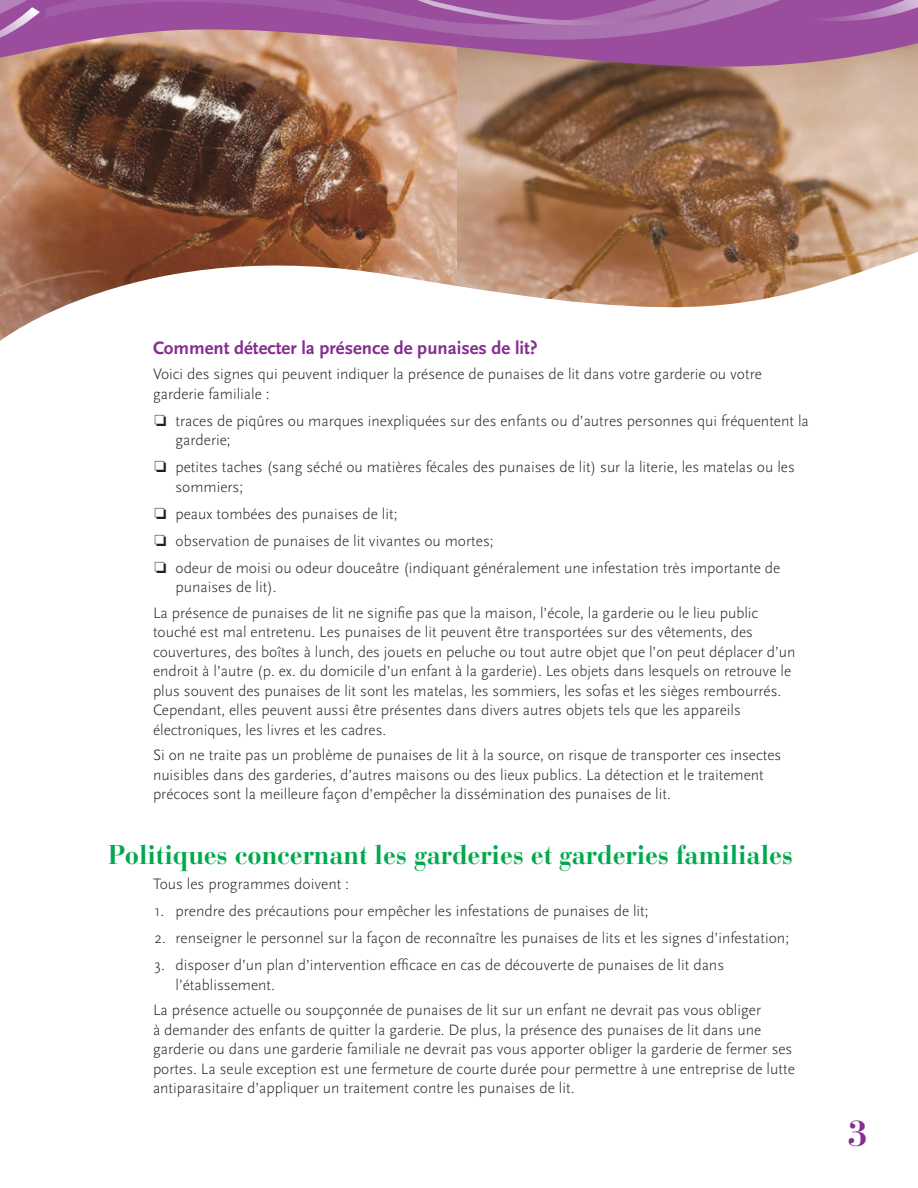
<style>
.page{position:relative;width:918px;height:1188px;background:#fff}
.page>*{position:absolute;margin:0;border:0;box-sizing:border-box;transform-origin:0 0}
.section_head{font:700 36px "Bauer Bodoni";color:#862d91}
.section_head-2{font:700 27px "Bauer Bodoni";letter-spacing:-.005em;color:#00a94e;scale:.95 1}
.sub_numbered{font:700 18.75px "Scala Sans";color:#862d91}
.text{font:300 15.75px/19.5px "Scala Sans";color:#231f20}
.box_number_tabs{font:300 15.75px/19.5px "Scala Sans";color:#231f20}
</style>
<div class="page">
<img style="left:0;top:91px;width:457px;height:99px">
<img style="left:457px;top:91px;width:461px;height:99px">
<svg style="left:0;top:190px;width:918px;height:151px"></svg>
<svg style="left:52px;top:27px;width:866px;height:64px"></svg>
<svg style="left:52px;top:0;width:763px;height:61px"></svg>
<svg style="left:791px;top:0;width:127px;height:27px"></svg>
<svg style="left:376px;top:0;width:357px;height:59px"></svg>
<svg style="left:0;top:0;width:52px;height:102px"></svg>
<p class="sub_numbered" style="left:153px;top:338px;width:386px">Comment détecter la présence de punaises de lit?</p>
<p class="text" style="left:153px;top:365px;width:611px">Voici des signes qui peuvent indiquer la présence de punaises de lit dans votre garderie ou votre garderie familiale :</p>
<p class="box_number_tabs" style="left:176px;top:411px;width:635px;text-indent:-21px">❏ traces de piqûres ou marques inexpliquées sur des enfants ou d’autres personnes qui fréquentent la garderie;</p>
<p class="box_number_tabs" style="left:176px;top:458px;width:621px;text-indent:-21px">❏ petites taches (sang séché ou matières fécales des punaises de lit) sur la literie, les matelas ou les sommiers;</p>
<p class="box_number_tabs" style="left:154px;top:504px;width:245px">❏ peaux tombées des punaises de lit;</p>
<p class="box_number_tabs" style="left:154px;top:531px;width:341px">❏ observation de punaises de lit vivantes ou mortes;</p>
<p class="box_number_tabs" style="left:176px;top:558px;width:606px;text-indent:-21px">❏ odeur de moisi ou odeur douceâtre (indiquant généralement une infestation très importante de punaises de lit).</p>
<p class="text" style="left:153px;top:603px;width:644px">La présence de punaises de lit ne signifie pas que la maison, l’école, la garderie ou le lieu public touché est mal entretenu. Les punaises de lit peuvent être transportées sur des vêtements, des couvertures, des boîtes à lunch, des jouets en peluche ou tout autre objet que l’on peut déplacer d’un endroit à l’autre (p. ex. du domicile d’un enfant à la garderie). Les objets dans lesquels on retrouve le plus souvent des punaises de lit sont les matelas, les sommiers, les sofas et les sièges rembourrés.<br>Cependant, elles peuvent aussi être présentes dans divers autres objets tels que les appareils électroniques, les livres et les cadres.</p>
<p class="text" style="left:153px;top:746px;width:630px">Si on ne traite pas un problème de punaises de lit à la source, on risque de transporter ces insectes nuisibles dans des garderies, d’autres maisons ou des lieux publics. La détection et le traitement précoces sont la meilleure façon d’empêcher la dissémination des punaises de lit.</p>
<p class="section_head-2" style="left:108px;top:838px;width:723px">Politiques concernant les garderies et garderies familiales</p>
<p class="text" style="left:153px;top:875px;width:198px">Tous les programmes doivent :</p>
<p class="box_number_tabs" style="left:154px;top:902px;width:496px">1. prendre des précautions pour empêcher les infestations de punaises de lit;</p>
<p class="box_number_tabs" style="left:154px;top:929px;width:636px">2. renseigner le personnel sur la façon de reconnaître les punaises de lits et les signes d’infestation;</p>
<p class="box_number_tabs" style="left:176px;top:956px;width:550px;text-indent:-21px">3. disposer d’un plan d’intervention efficace en cas de découverte de punaises de lit dans l’établissement.</p>
<p class="text" style="left:153px;top:1001px;width:643px">La présence actuelle ou soupçonnée de punaises de lit sur un enfant ne devrait pas vous obliger<br>à demander des enfants de quitter la garderie. De plus, la présence des punaises de lit dans une garderie ou dans une garderie familiale ne devrait pas vous apporter obliger la garderie de fermer ses portes. La seule exception est une fermeture de courte durée pour permettre à une entreprise de lutte antiparasitaire d’appliquer un traitement contre les punaises de lit.</p>
<p class="section_head" style="left:848px;top:1112px;width:22px">3</p>
</div>
